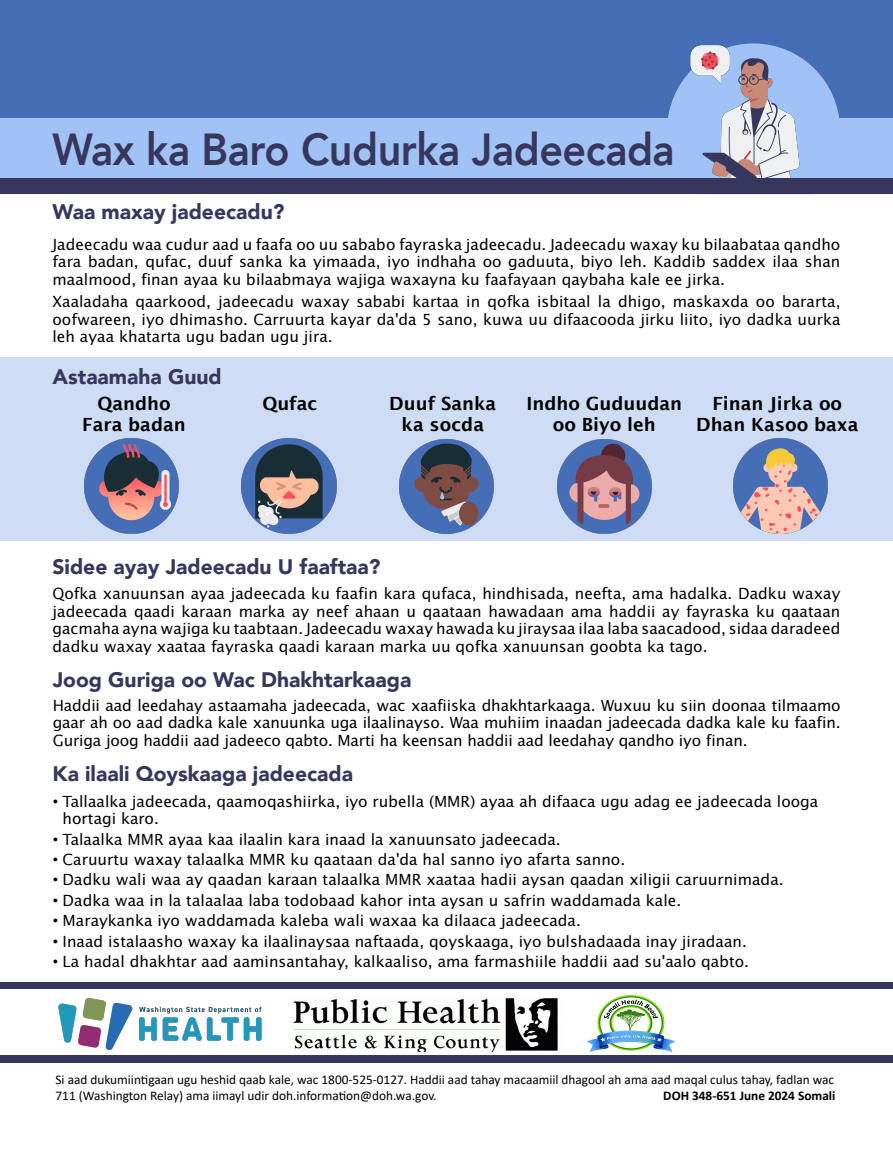
<style>
.page{position:relative;width:893px;height:1155px;background:#fff}
.page>*{position:absolute;margin:0;border:0;box-sizing:border-box;transform-origin:0 0}
.t1{font:800 44.8px "Avenir";letter-spacing:-.01em;color:#37375d;scale:.92 1}
.t2{font:900 21px "Avenir";color:#37375d}
.t3{font:600 18.2px/21px "Lucida Sans";color:#000;text-align:center}
.t4{font:15.4px/17.5px "Lucida Sans";color:#000;text-align:justify}
.t5{font:13.3px/16px "Calibri";color:#000}
.t6{font:700 13.3px "Calibri";color:#000}
.s1{font-family:"Arial"}
</style>
<div class="page">
<div style="left:0;top:0;width:892px;height:192px;background:#466eb6"></div>
<div style="left:0;top:982px;width:892px;height:7px;background:#37375d"></div>
<svg style="left:667px;top:69px;width:173px;height:50px"></svg>
<div style="left:0;top:119px;width:892px;height:67px;background:#a1c2f5"></div>
<img style="left:674px;top:43px;width:141px;height:135px">
<div style="left:0;top:178px;width:892px;height:16px;background:#37375d"></div>
<div style="left:0;top:358px;width:892px;height:183px;background:#ceddf5"></div>
<div style="left:0;top:1055px;width:892px;height:7px;background:#37375d"></div>
<img style="left:84px;top:439px;width:95px;height:94px">
<img style="left:242px;top:439px;width:94px;height:94px">
<img style="left:399px;top:439px;width:95px;height:94px">
<img style="left:557px;top:439px;width:94px;height:94px">
<img style="left:733px;top:439px;width:94px;height:94px">
<img style="left:58px;top:998px;width:204px;height:52px">
<img style="left:293px;top:998px;width:265px;height:54px">
<img style="left:587px;top:995px;width:88px;height:57px">
<h1 class="t1" style="left:52px;top:114px;width:677px">Wax ka Baro Cudurka Jadeecada</h1>
<h2 class="t2" style="left:52px;top:194px;width:233px">Waa maxay jadeecadu?</h2>
<p class="t4" style="left:52px;top:236px;width:789px">Jadeecadu waa cudur aad u faafa oo uu sababo fayraska jadeecadu. Jadeecadu waxay ku bilaabataa qandho fara badan, qufac, duuf sanka ka yimaada, iyo indhaha oo gaduuta, biyo leh. Kaddib saddex ilaa shan maalmood, finan ayaa ku bilaabmaya wajiga waxayna ku faafayaan qaybaha kale ee jirka.</p>
<p class="t4" style="left:52px;top:293px;width:789px">Xaaladaha qaarkood, jadeecadu waxay sababi kartaa in qofka isbitaal la dhigo, maskaxda oo bararta, oofwareen, iyo dhimasho. Carruurta kayar da'da 5 sano, kuwa uu difaacooda jirku liito, iyo dadka uurka leh ayaa khatarta ugu badan ugu jira.</p>
<h2 class="t2" style="left:52px;top:359px;width:171px">Astaamaha Guud</h2>
<p class="t3" style="left:82px;top:393px;width:105px">Qandho<br>Fara badan</p>
<p class="t3" style="left:262px;top:393px;width:56px">Qufac</p>
<p class="t3" style="left:389px;top:393px;width:108px">Duuf Sanka ka socda</p>
<p class="t3" style="left:526px;top:393px;width:157px">Indho Guduudan oo Biyo leh</p>
<p class="t3" style="left:696px;top:393px;width:164px">Finan Jirka oo<br>Dhan Kasoo baxa</p>
<h2 class="t2" style="left:52px;top:549px;width:329px">Sidee ayay Jadeecadu U faaftaa?</h2>
<p class="t4" style="left:52px;top:585px;width:789px">Qofka xanuunsan ayaa jadeecada ku faafin kara qufaca, hindhisada, neefta, ama hadalka. Dadku waxay jadeecada qaadi karaan marka ay neef ahaan u qaataan hawadaan ama haddii ay fayraska ku qaataan gacmaha ayna wajiga ku taabtaan. Jadeecadu waxay hawada ku jiraysaa ilaa laba saacadood, sidaa daradeed dadku waxay xaataa fayraska qaadi karaan marka uu qofka xanuunsan goobta ka tago.</p>
<h2 class="t2" style="left:53px;top:661px;width:360px">Joog Guriga oo Wac Dhakhtarkaaga</h2>
<p class="t4" style="left:53px;top:697px;width:789px">Haddii aad leedahay astaamaha jadeecada, wac xaafiiska dhakhtarkaaga. Wuxuu ku siin doonaa tilmaamo gaar ah oo aad dadka kale xanuunka uga ilaalinayso. Waa muhiim inaadan jadeecada dadka kale ku faafin.<br>Guriga joog haddii aad jadeeco qabto. Marti ha keensan haddii aad leedahay qandho iyo finan.</p>
<h2 class="t2" style="left:52px;top:756px;width:302px">Ka ilaali Qoyskaaga jadeecada</h2>
<p class="t4" style="left:63px;top:793px;width:757px;text-indent:-10px"><span class="s1">•</span> Tallaalka jadeecada, qaamoqashiirka, iyo rubella (MMR) ayaa ah difaaca ugu adag ee jadeecada looga hortagi karo.</p>
<p class="t4" style="left:53px;top:830px;width:509px"><span class="s1">•</span> Talaalka MMR ayaa kaa ilaalin kara inaad la xanuunsato jadeecada.</p>
<p class="t4" style="left:53px;top:851px;width:574px"><span class="s1">•</span> Caruurtu waxay talaalka MMR ku qaataan da'da hal sanno iyo afarta sanno.</p>
<p class="t4" style="left:53px;top:871px;width:732px"><span class="s1">•</span> Dadku wali waa ay qaadan karaan talaalka MMR xaataa hadii aysan qaadan xiligii caruurnimada.</p>
<p class="t4" style="left:53px;top:892px;width:630px"><span class="s1">•</span> Dadka waa in la talaalaa laba todobaad kahor inta aysan u safrin waddamada kale.</p>
<p class="t4" style="left:53px;top:912px;width:529px"><span class="s1">•</span> Maraykanka iyo waddamada kaleba wali waxaa ka dilaaca jadeecada.</p>
<p class="t4" style="left:53px;top:933px;width:695px"><span class="s1">•</span> Inaad istalaasho waxay ka ilaalinaysaa naftaada, qoyskaaga, iyo bulshadaada inay jiradaan.</p>
<p class="t4" style="left:53px;top:953px;width:698px"><span class="s1">•</span> La hadal dhakhtar aad aaminsantahay, kalkaaliso, ama farmashiile haddii aad su'aalo qabto.</p>
<p class="t5" style="left:56px;top:1071px;width:780px">Si aad dukumiintigaan ugu heshid qaab kale, wac 1800-525-0127. Haddii aad tahay macaamiil dhagool ah ama aad maqal culus tahay, fadlan wac<br>711 (Washington Relay) ama iimayl udir doh.information@doh.wa.gov.</p>
<p class="t6" style="left:663px;top:1086px;width:174px">DOH 348-651 June 2024 Somali</p>
</div>
